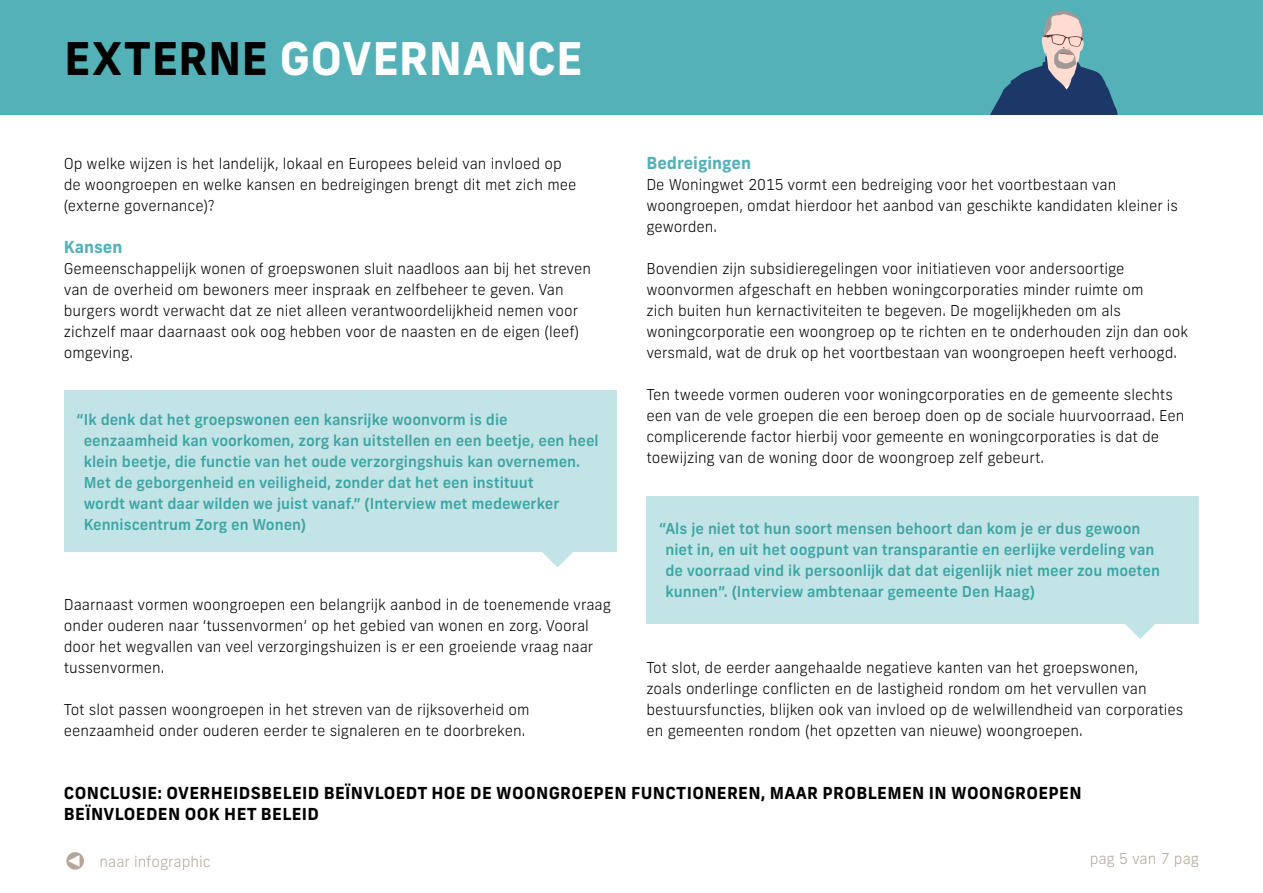
<style>
.page{position:relative;width:1263px;height:893px;background:#fff}
.page>*{position:absolute;margin:0;border:0;box-sizing:border-box;transform-origin:0 0}
.t1{font:700 45px "Frank New";letter-spacing:.005em;color:#fff}
.t2{font:700 16.5px/21px "Frank New";letter-spacing:.02em;color:#000}
.t3{font:700 16.5px "Frank New";color:#54b1b8}
.t4{font:300 15px/21px "Frank New";color:#000}
.t5{font:500 15px/21px "Frank New";color:#3ca5a4}
.t6{font:300 15px "Frank New";color:#b5a699}
.s1{color:#000}
</style>
<div class="page">
<div style="left:0;top:0;width:1263px;height:115px;background:#54b1b8"></div>
<svg style="left:990px;top:11px;width:128px;height:104px"></svg>
<div style="left:64px;top:391px;width:553px;height:161px;background:#c3e4e6"></div>
<svg style="left:542px;top:552px;width:31px;height:16px"></svg>
<div style="left:646px;top:496px;width:553px;height:128px;background:#c3e4e6"></div>
<svg style="left:1125px;top:624px;width:30px;height:15px"></svg>
<h1 class="t1" style="left:64px;top:29px;width:520px"><span class="s1">EXTERNE</span> GOVERNANCE</h1>
<p class="t4" style="left:64px;top:153px;width:514px">Op welke wijzen is het landelijk, lokaal en Europees beleid van invloed op de woongroepen en welke kansen en bedreigingen brengt dit met zich mee (externe governance)?</p>
<p class="t3" style="left:64px;top:236px;width:60px">Kansen</p>
<p class="t4" style="left:64px;top:258px;width:529px">Gemeenschappelijk wonen of groepswonen sluit naadloos aan bij het streven van de overheid om bewoners meer inspraak en zelfbeheer te geven. Van burgers wordt verwacht dat ze niet alleen verantwoordelijkheid nemen voor zichzelf maar daarnaast ook oog hebben voor de naasten en de eigen (leef) omgeving.</p>
<p class="t5" style="left:84px;top:408px;width:516px;text-indent:-7px">“Ik denk dat het groepswonen een kansrijke woonvorm is die eenzaamheid kan voorkomen, zorg kan uitstellen en een beetje, een heel klein beetje, die functie van het oude verzorgingshuis kan overnemen.<br>Met de geborgenheid en veiligheid, zonder dat het een instituut<br>wordt want daar wilden we juist vanaf.” (Interview met medewerker Kenniscentrum Zorg en Wonen)</p>
<p class="t4" style="left:64px;top:594px;width:549px">Daarnaast vormen woongroepen een belangrijk aanbod in de toenemende vraag onder ouderen naar ‘tussenvormen’ op het gebied van wonen en zorg. Vooral door het wegvallen van veel verzorgingshuizen is er een groeiende vraag naar tussenvormen.</p>
<p class="t4" style="left:64px;top:699px;width:467px">Tot slot passen woongroepen in het streven van de rijksoverheid om eenzaamheid onder ouderen eerder te signaleren en te doorbreken.</p>
<p class="t3" style="left:646px;top:152px;width:106px">Bedreigingen</p>
<p class="t4" style="left:646px;top:174px;width:533px">De Woningwet 2015 vormt een bedreiging voor het voortbestaan van woongroepen, omdat hierdoor het aanbod van geschikte kandidaten kleiner is geworden.</p>
<p class="t4" style="left:646px;top:258px;width:543px">Bovendien zijn subsidieregelingen voor initiatieven voor andersoortige woonvormen afgeschaft en hebben woningcorporaties minder ruimte om<br>zich buiten hun kernactiviteiten te begeven. De mogelijkheden om als woningcorporatie een woongroep op te richten en te onderhouden zijn dan ook versmald, wat de druk op het voortbestaan van woongroepen heeft verhoogd.</p>
<p class="t4" style="left:646px;top:384px;width:540px">Ten tweede vormen ouderen voor woningcorporaties en de gemeente slechts een van de vele groepen die een beroep doen op de sociale huurvoorraad. Een complicerende factor hierbij voor gemeente en woningcorporaties is dat de toewijzing van de woning door de woongroep zelf gebeurt.</p>
<p class="t5" style="left:665px;top:518px;width:496px;text-indent:-6px">“Als je niet tot hun soort mensen behoort dan kom je er dus gewoon niet in, en uit het oogpunt van transparantie en eerlijke verdeling van de voorraad vind ik persoonlijk dat dat eigenlijk niet meer zou moeten kunnen”. (Interview ambtenaar gemeente Den Haag)</p>
<p class="t4" style="left:646px;top:657px;width:538px">Tot slot, de eerder aangehaalde negatieve kanten van het groepswonen,<br>zoals onderlinge conflicten en de lastigheid rondom om het vervullen van bestuursfuncties, blijken ook van invloed op de welwillendheid van corporaties en gemeenten rondom (het opzetten van nieuwe) woongroepen.</p>
<p class="t2" style="left:64px;top:782px;width:1019px">CONCLUSIE: OVERHEIDSBELEID BEÏNVLOEDT HOE DE WOONGROEPEN FUNCTIONEREN, MAAR PROBLEMEN IN WOONGROEPEN<br>BEÏNVLOEDEN OOK HET BELEID</p>
<p class="t6" style="left:64px;top:852px;width:148px">▼ naar infographic</p>
<p class="t6" style="left:1090px;top:849px;width:111px">pag 5 van 7 pag</p>
</div>
